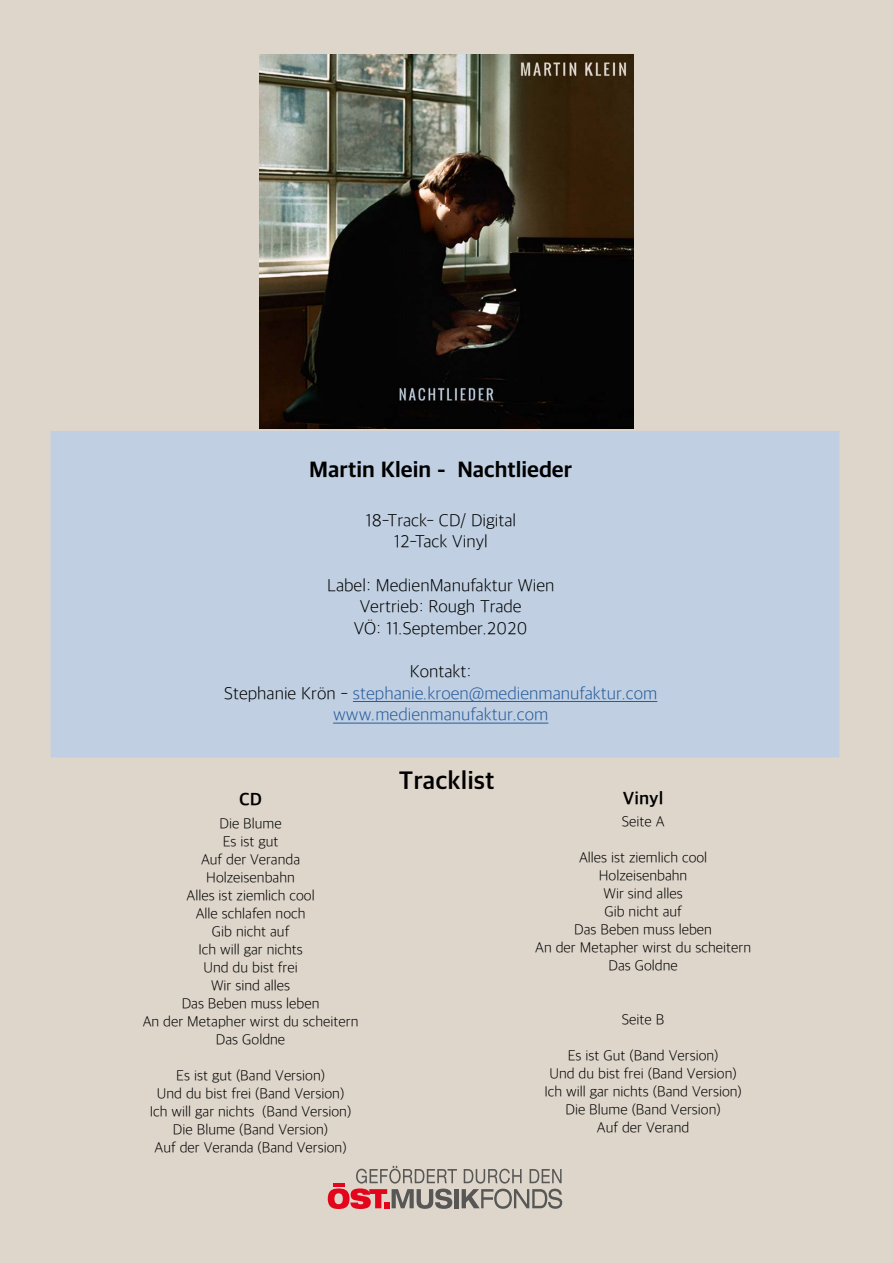
<style>
.page{position:relative;width:893px;height:1263px;background:#ded6cb}
.page>*{position:absolute;margin:0;border:0;box-sizing:border-box;transform-origin:0 0}
.t1{font:700 25.5px "Apple SD Gothic Neo";color:#000}
.t2{font:800 22.5px "Apple SD Gothic Neo";color:#000}
.t3{font:200 18px/21.6px "Apple SD Gothic Neo";color:#000;text-align:center}
.t4{font:200 18px/21.6px "Apple SD Gothic Neo";color:#275b9b;text-align:center}
.t5{font:700 18px "Apple SD Gothic Neo";color:#000}
.t6{font:200 15px/18px "Apple SD Gothic Neo";color:#000;text-align:center}
.s1{color:#000}
</style>
<div class="page">
<img style="left:259px;top:54px;width:375px;height:374px">
<div style="left:66px;top:446px;width:758px;height:296px;background:#c0d0e2"></div>
<hr style="left:353px;top:701px;width:304px;height:1px;background:#275b9b">
<hr style="left:333px;top:723px;width:215px;height:1px;background:#275b9b">
<div style="left:51px;top:431px;width:788px;height:326px;border:30px solid #c0d0e2"></div>
<svg style="left:328px;top:1166px;width:234px;height:43px"></svg>
<h2 class="t2" style="left:309px;top:458px;width:264px">Martin Klein - Nachtlieder</h2>
<p class="t3" style="left:365px;top:511px;width:152px">18-Track- CD/ Digital<br>12-Tack Vinyl</p>
<p class="t3" style="left:327px;top:575px;width:229px">Label: MedienManufaktur Wien<br>Vertrieb: Rough Trade<br>VÖ: 11.September.2020</p>
<p class="t4" style="left:224px;top:662px;width:435px"><span class="s1">Kontakt:<br>Stephanie Krön -</span> stephanie.kroen@medienmanufaktur.com www.medienmanufaktur.com</p>
<p class="t5" style="left:239px;top:789px;width:24px">CD</p>
<p class="t6" style="left:143px;top:815px;width:217px">Die Blume<br>Es ist gut<br>Auf der Veranda<br>Holzeisenbahn<br>Alles ist ziemlich cool<br>Alle schlafen noch<br>Gib nicht auf<br>Ich will gar nichts<br>Und du bist frei<br>Wir sind alles<br>Das Beben muss leben<br>An der Metapher wirst du scheitern<br>Das Goldne</p>
<p class="t6" style="left:150px;top:1067px;width:203px">Es ist gut (Band Version)<br>Und du bist frei (Band Version)<br>Ich will gar nichts (Band Version)<br>Die Blume (Band Version)<br>Auf der Veranda (Band Version)</p>
<h1 class="t1" style="left:399px;top:767px;width:98px">Tracklist</h1>
<p class="t5" style="left:623px;top:789px;width:42px">Vinyl</p>
<p class="t6" style="left:622px;top:813px;width:44px">Seite A</p>
<p class="t6" style="left:535px;top:849px;width:217px">Alles ist ziemlich cool<br>Holzeisenbahn<br>Wir sind alles<br>Gib nicht auf<br>Das Beben muss leben<br>An der Metapher wirst du scheitern<br>Das Goldne</p>
<p class="t6" style="left:622px;top:1011px;width:44px">Seite B</p>
<p class="t6" style="left:544px;top:1047px;width:199px">Es ist Gut (Band Version)<br>Und du bist frei (Band Version)<br>Ich will gar nichts (Band Version)<br>Die Blume (Band Version)<br>Auf der Verand</p>
</div>
